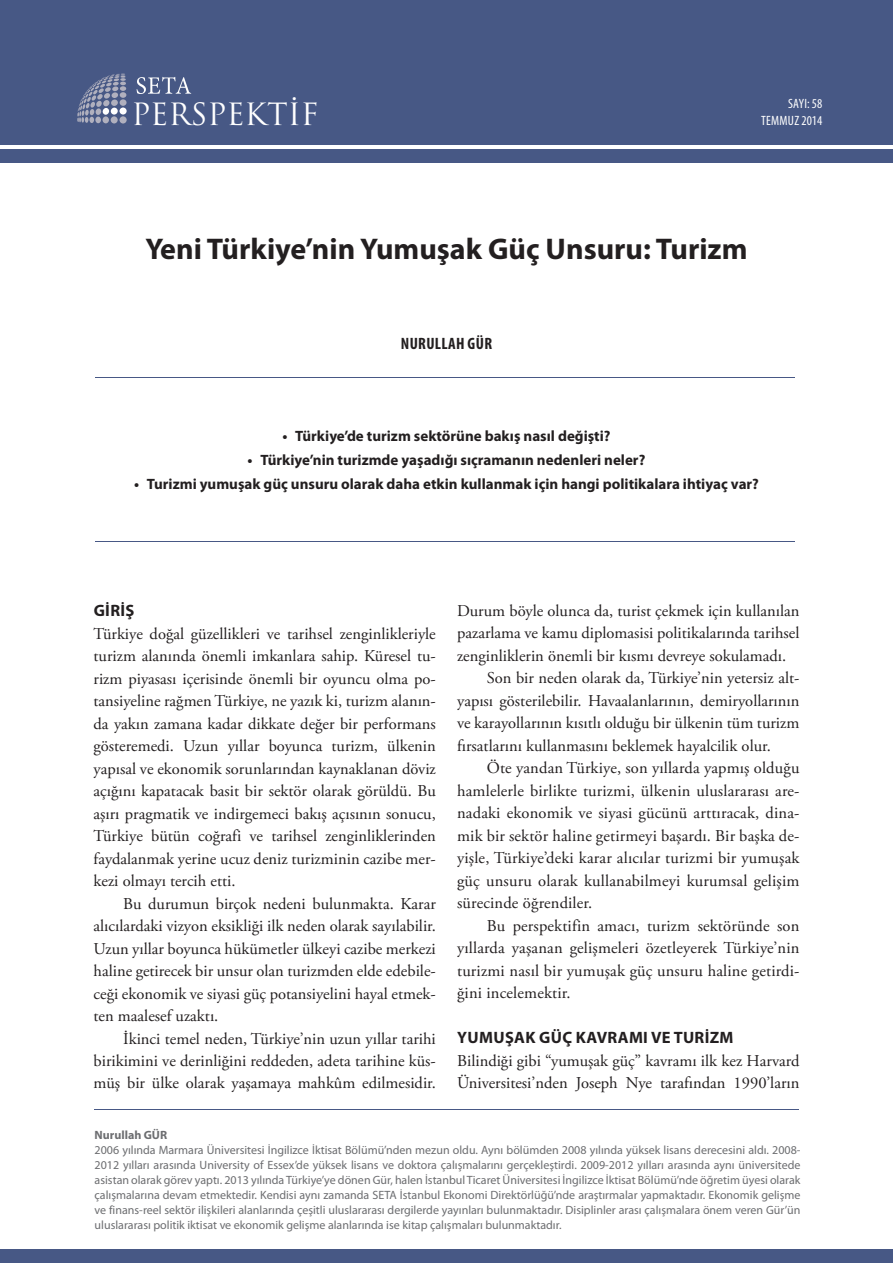
<style>
.page{position:relative;width:893px;height:1263px;background:#fff}
.page>*{position:absolute;margin:0;border:0;box-sizing:border-box;transform-origin:0 0}
.t1{font:700 30px "Myriad Pro";color:#231f20}
.t2{font:29.85px "Trajan Pro";color:#fff}
.t3{font:16.5px/22.5px "Adobe Garamond Pro";color:#231f20;text-align:justify}
.Heading_2{font:700 16.5px "Myriad Pro";letter-spacing:.02em;color:#231f20}
.t4{font:700 condensed 16.5px "Myriad Pro";letter-spacing:.02em;color:#231f20}
.t5{font:700 15px "Myriad Pro";color:#231f20}
.t6{font:condensed 13.5px "Myriad Pro";letter-spacing:.02em;color:#fff}
.Pa9{font:12px/15px "Myriad Pro";color:#6c6d70;text-align:justify}
.Pa9-2{font:700 12px "Myriad Pro";color:#6c6d70}
</style>
<div class="page">
<div style="left:0;top:0;width:893px;height:145px;background:#475885"></div>
<div style="left:0;top:149px;width:893px;height:13px;background:#475885"></div>
<div style="left:0;top:1249px;width:893px;height:14px;background:#475885"></div>
<hr style="left:94px;top:1109px;width:704px;height:1px;background:#475885">
<svg style="left:77px;top:74px;width:49px;height:49px"></svg>
<div style="left:120px;top:99px;width:7px;height:7px;background:#b0b0be;border-radius:50%"></div>
<div style="left:119px;top:108px;width:8px;height:7px;background:#fff;border-radius:50%"></div>
<div style="left:119px;top:116px;width:8px;height:8px;background:#b0b0be;border-radius:50%"></div>
<svg style="left:137px;top:77px;width:54px;height:17px"></svg>
<hr style="left:96px;top:377px;width:699px;height:1px;background:#475885">
<hr style="left:96px;top:541px;width:699px;height:1px;background:#475885">
<p class="t2" style="left:131px;top:95px;width:189px">PERSPEKTİF</p>
<p class="t6" style="left:788px;top:96px;width:36px">SAYI: 58</p>
<p class="t6" style="left:761px;top:112px;width:63px">TEMMUZ 2014</p>
<p class="t1" style="left:145px;top:230px;width:603px">Yeni Türkiye’nin Yumuşak Güç Unsuru: Turizm</p>
<p class="t4" style="left:401px;top:333px;width:93px">NURULLAH GÜR</p>
<p class="t5" style="left:282px;top:426px;width:330px">• Türkiye’de turizm sektörüne bakış nasıl değişti?</p>
<p class="t5" style="left:248px;top:450px;width:399px">• Türkiye’nin turizmde yaşadığı sıçramanın nedenleri neler?</p>
<p class="t5" style="left:134px;top:474px;width:626px">• Turizmi yumuşak güç unsuru olarak daha etkin kullanmak için hangi politikalara ihtiyaç var?</p>
<p class="Heading_2" style="left:94px;top:600px;width:42px">GIRIŞ</p>
<p class="t3" style="left:94px;top:623px;width:344px">Türkiye doğal güzellikleri ve tarihsel zenginlikleriyle turizm alanında önemli imkanlara sahip. Küresel tu&shy;rizm piyasası içerisinde önemli bir oyuncu olma po&shy;tansiyeline rağmen Türkiye, ne yazık ki, turizm alanın&shy;da yakın zamana kadar dikkate değer bir performans gösteremedi. Uzun yıllar boyunca turizm, ülkenin yapısal ve ekonomik sorunlarından kaynaklanan döviz açığını kapatacak basit bir sektör olarak görüldü. Bu aşırı pragmatik ve indirgemeci bakış açısının sonucu, Türkiye bütün coğrafi ve tarihsel zenginliklerinden faydalanmak yerine ucuz deniz turizminin cazibe mer&shy;kezi olmayı tercih etti.</p>
<p class="t3" style="left:94px;top:893px;width:344px;text-indent:30px">Bu durumun birçok nedeni bulunmakta. Karar alıcılardaki vizyon eksikliği ilk neden olarak sayılabilir.<br>Uzun yıllar boyunca hükümetler ülkeyi cazibe merkezi haline getirecek bir unsur olan turizmden elde edebile&shy;ceği ekonomik ve siyasi güç potansiyelini hayal etmek&shy;ten maalesef uzaktı.</p>
<p class="t3" style="left:94px;top:1027px;width:344px;text-indent:30px">İkinci temel neden, Türkiye’nin uzun yıllar tarihi birikimini ve derinliğini reddeden, adeta tarihine küs&shy;müş bir ülke olarak yaşamaya mahkûm edilmesidir.</p>
<p class="t3" style="left:457px;top:600px;width:344px">Durum böyle olunca da, turist çekmek için kullanılan pazarlama ve kamu diplomasisi politikalarında tarihsel zenginliklerin önemli bir kısmı devreye sokulamadı.</p>
<p class="t3" style="left:457px;top:667px;width:344px;text-indent:30px">Son bir neden olarak da, Türkiye’nin yetersiz alt&shy;yapısı gösterilebilir. Havaalanlarının, demiryollarının ve karayollarının kısıtlı olduğu bir ülkenin tüm turizm fırsatlarını kullanmasını beklemek hayalcilik olur.</p>
<p class="t3" style="left:457px;top:757px;width:344px;text-indent:30px">Öte yandan Türkiye, son yıllarda yapmış olduğu hamlelerle birlikte turizmi, ülkenin uluslararası are&shy;nadaki ekonomik ve siyasi gücünü arttıracak, dina&shy;mik bir sektör haline getirmeyi başardı. Bir başka de&shy;yişle, Türkiye’deki karar alıcılar turizmi bir yumuşak güç unsuru olarak kullanabilmeyi kurumsal gelişim sürecinde öğrendiler.</p>
<p class="t3" style="left:457px;top:915px;width:344px;text-indent:30px">Bu perspektifin amacı, turizm sektöründe son yıllarda yaşanan gelişmeleri özetleyerek Türkiye’nin turizmi nasıl bir yumuşak güç unsuru haline getirdi&shy;ğini incelemektir.</p>
<p class="Heading_2" style="left:457px;top:1027px;width:278px">YUMUŞAK GÜÇ KAVRAMI VE TURIZM</p>
<p class="t3" style="left:457px;top:1050px;width:344px">Bilindiği gibi “yumuşak güç” kavramı ilk kez Harvard<br>Üniversitesi’nden Joseph Nye tarafından 1990’ların</p>
<p class="Pa9-2" style="left:95px;top:1127px;width:74px">Nurullah GÜR</p>
<p class="Pa9" style="left:95px;top:1142px;width:707px">2006 yılında Marmara Üniversitesi İngilizce İktisat Bölümü’nden mezun oldu. Aynı bölümden 2008 yılında yüksek lisans derecesini aldı. 2008- 2012 yılları arasında University of Essex’de yüksek lisans ve doktora çalışmalarını gerçekleştirdi. 2009-2012 yılları arasında aynı üniversitede asistan olarak görev yaptı. 2013 yılında Türkiye’ye dönen Gür, halen İstanbul Ticaret Üniversitesi İngilizce İktisat Bölümü’nde öğretim üyesi olarak çalışmalarına devam etmektedir. Kendisi aynı zamanda SETA İstanbul Ekonomi Direktörlüğü’nde araştırmalar yapmaktadır. Ekonomik gelişme ve finans-reel sektör ilişkileri alanlarında çeşitli uluslararası dergilerde yayınları bulunmaktadır. Disiplinler arası çalışmalara önem veren Gür’ün uluslararası politik iktisat ve ekonomik gelişme alanlarında ise kitap çalışmaları bulunmaktadır.</p>
</div>
